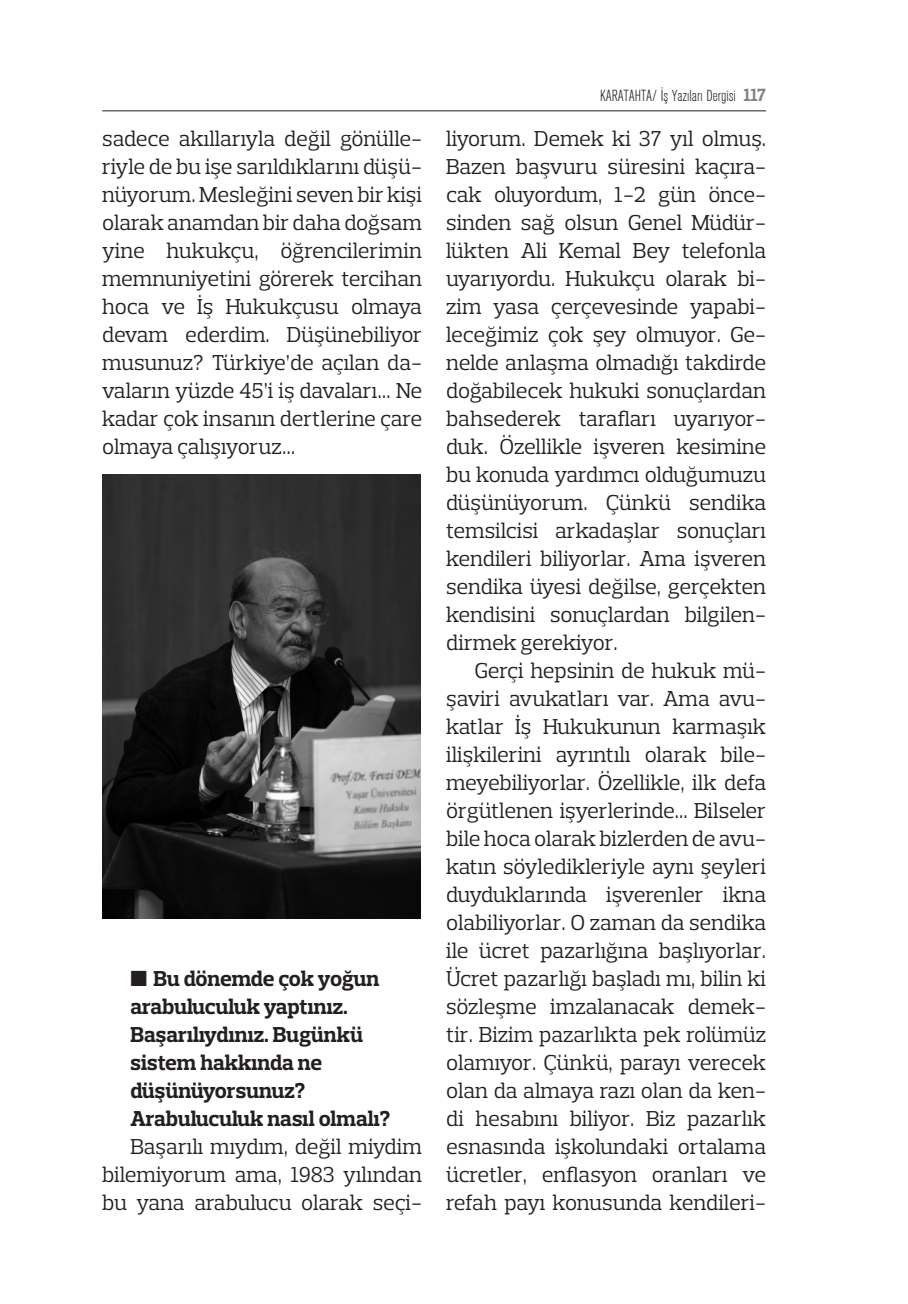
<style>
.page{position:relative;width:908px;height:1304px;background:#fff}
.page>*{position:absolute;margin:0;border:0;box-sizing:border-box;transform-origin:0 0}
.t1{font:22px/28px "Prelo Slab";color:#231f20;text-align:justify}
.t2{font:700 22px "Prelo Slab";color:#231f20}
.t3{font:700 22px "Prelo Slab";letter-spacing:-.02em;color:#231f20}
.t4{font:16px "Akzidenz Grotesk Light Cn";color:#231f20}
.s1{font-family:"Prelo Slab";font-weight:700;font-size:18px;color:#808285}
</style>
<div class="page">
<hr style="left:102px;top:111px;width:663px;height:1px;background:#231f20">
<img style="left:102px;top:475px;width:318px;height:443px">
<p class="t1" style="left:102px;top:124px;width:321px">sadece akıllarıyla değil gönülle&shy;riyle de bu işe sarıldıklarını düşü&shy;nüyorum. Mesleğini seven bir kişi olarak anamdan bir daha doğsam yine hukukçu, öğrencilerimin memnuniyetini görerek tercihan hoca ve İş Hukukçusu olmaya devam ederdim. Düşünebiliyor musunuz? Türkiye’de açılan da&shy;vaların yüzde 45’i iş davaları… Ne kadar çok insanın dertlerine çare olmaya çalışıyoruz…</p>
<p class="t3" style="left:130px;top:965px;width:250px">■ Bu dönemde çok yoğun</p>
<p class="t2" style="left:130px;top:993px;width:219px">arabuluculuk yaptınız.</p>
<p class="t2" style="left:130px;top:1021px;width:234px">Başarılıydınız. Bugünkü</p>
<p class="t2" style="left:130px;top:1049px;width:193px">sistem hakkında ne</p>
<p class="t2" style="left:130px;top:1077px;width:176px">düşünüyorsunuz?</p>
<p class="t2" style="left:130px;top:1105px;width:261px">Arabuluculuk nasıl olmalı?</p>
<p class="t1" style="left:102px;top:1132px;width:321px;text-indent:28px">Başarılı mıydım, değil miydim bilemiyorum ama, 1983 yılından bu yana arabulucu olarak seçi-</p>
<p class="t4" style="left:600px;top:87px;width:167px">KARATAHTA/ İş Yazıları Dergisi <span class="s1">117</span></p>
<p class="t1" style="left:446px;top:124px;width:321px">liyorum. Demek ki 37 yıl olmuş.<br>Bazen başvuru süresini kaçıra&shy;cak oluyordum, 1-2 gün önce&shy;sinden sağ olsun Genel Müdür&shy;lükten Ali Kemal Bey telefonla uyarıyordu. Hukukçu olarak bi&shy;zim yasa çerçevesinde yapabi&shy;leceğimiz çok şey olmuyor. Ge&shy;nelde anlaşma olmadığı takdirde doğabilecek hukuki sonuçlardan bahsederek tarafları uyarıyor&shy;duk. Özellikle işveren kesimine bu konuda yardımcı olduğumuzu düşünüyorum. Çünkü sendika temsilcisi arkadaşlar sonuçları kendileri biliyorlar. Ama işveren sendika üyesi değilse, gerçekten kendisini sonuçlardan bilgilen&shy;dirmek gerekiyor.</p>
<p class="t1" style="left:446px;top:657px;width:321px;text-indent:28px">Gerçi hepsinin de hukuk mü&shy;şaviri avukatları var. Ama avu&shy;katlar İş Hukukunun karmaşık ilişkilerini ayrıntılı olarak bile&shy;meyebiliyorlar. Özellikle, ilk defa örgütlenen işyerlerinde... Bilseler bile hoca olarak bizlerden de avu&shy;katın söyledikleriyle aynı şeyleri duyduklarında işverenler ikna olabiliyorlar. O zaman da sendika ile ücret pazarlığına başlıyorlar.<br>Ücret pazarlığı başladı mı, bilin ki sözleşme imzalanacak demek&shy;tir. Bizim pazarlıkta pek rolümüz olamıyor. Çünkü, parayı verecek olan da almaya razı olan da ken&shy;di hesabını biliyor. Biz pazarlık esnasında işkolundaki ortalama ücretler, enflasyon oranları ve refah payı konusunda kendileri-</p>
</div>
